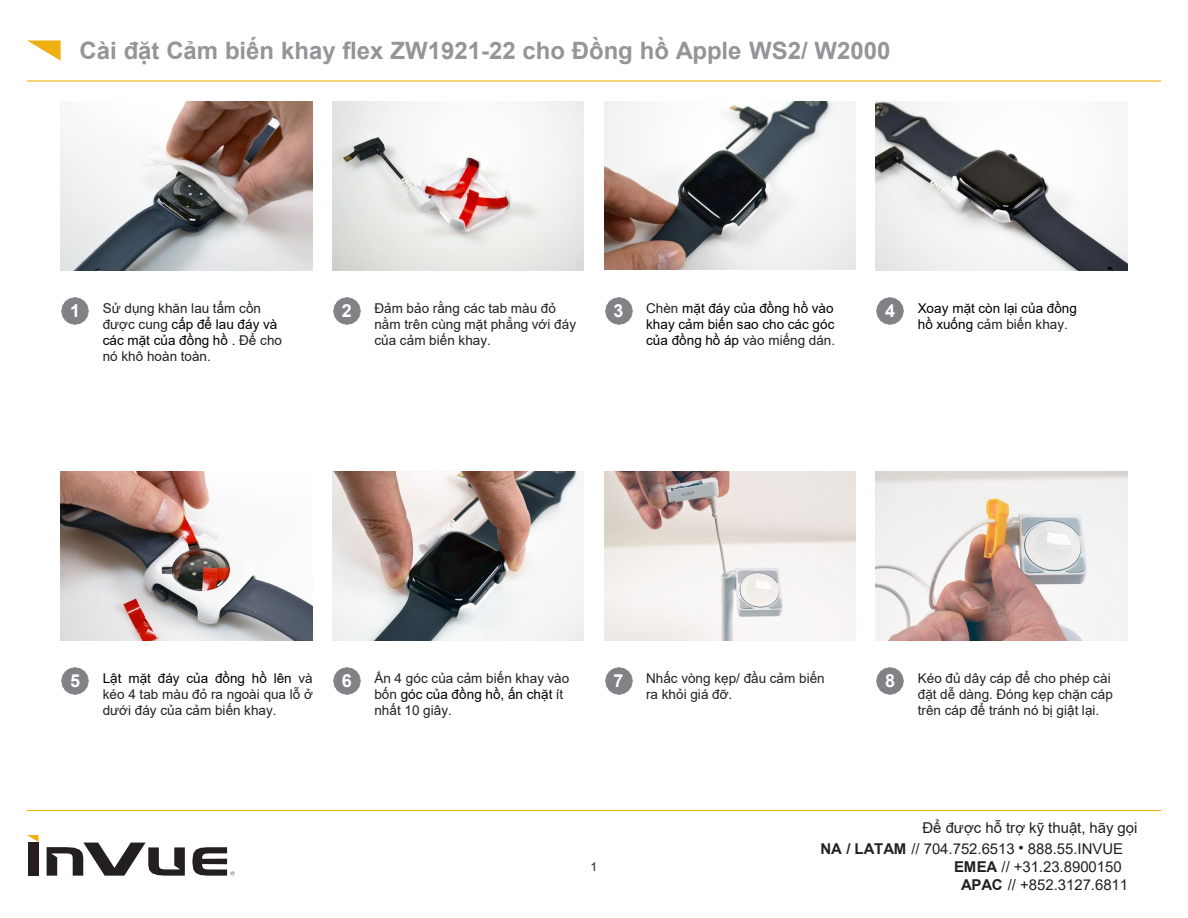
<style>
.page{position:relative;width:1188px;height:918px;background:#fff}
.page>*{position:absolute;margin:0;border:0;box-sizing:border-box;transform-origin:0 0}
.t1{font:700 24px "Arial";color:#939598}
.t2{font:700 18px "Arial";color:#fff}
.t3{font:15px "Arial";color:#231f20}
.t4{font:13.5px/16.2px "Arial";letter-spacing:.005em;color:#231f20}
.t5{font:13.5px/16.2px "Arial";letter-spacing:.005em;color:#000}
.t6{font:12px "Arial";color:#231f20}
.s1{color:#000}
.s2{color:#231f20}
.s3{font-weight:700}
</style>
<div class="page">
<div style="left:28px;top:843px;width:10px;height:33px;background:#231f20"></div>
<svg style="left:47px;top:843px;width:138px;height:33px"></svg>
<svg style="left:27px;top:835px;width:11px;height:7px"></svg>
<svg style="left:193px;top:847px;width:42px;height:29px"></svg>
<hr style="left:27px;top:80px;width:1134px;height:2px;background:#eeb111">
<svg style="left:27px;top:40px;width:34px;height:21px"></svg>
<hr style="left:27px;top:810px;width:1134px;height:1px;background:#eeb111">
<img style="left:62px;top:667px;width:27px;height:27px">
<img style="left:61px;top:472px;width:251px;height:168px">
<img style="left:877px;top:297px;width:27px;height:27px">
<img style="left:876px;top:102px;width:251px;height:168px">
<img style="left:62px;top:297px;width:27px;height:27px">
<img style="left:61px;top:102px;width:251px;height:168px">
<img style="left:333px;top:297px;width:27px;height:27px">
<img style="left:332px;top:102px;width:252px;height:168px">
<img style="left:605px;top:297px;width:27px;height:27px">
<img style="left:604px;top:102px;width:252px;height:167px">
<img style="left:333px;top:667px;width:27px;height:27px">
<img style="left:332px;top:472px;width:252px;height:168px">
<img style="left:605px;top:667px;width:27px;height:27px">
<img style="left:604px;top:472px;width:252px;height:168px">
<img style="left:877px;top:667px;width:27px;height:27px">
<img style="left:876px;top:472px;width:251px;height:168px">
<p class="t1" style="left:80px;top:34px;width:812px">Cài đặt Cảm biến khay flex ZW1921-22 cho Đồng hồ Apple WS2/ W2000</p>
<p class="t2" style="left:70px;top:298px;width:12px">1</p>
<p class="t4" style="left:103px;top:300px;width:181px">Sử dụng khăn lau tẩm cồn được cung <span class="s1">cấp để lau đáy và các mặt của đồng hồ .</span> Để cho nó khô hoàn toàn.</p>
<p class="t2" style="left:342px;top:298px;width:12px">2</p>
<p class="t4" style="left:374px;top:300px;width:203px">Đảm bảo rằng các tab màu đỏ nằm trên cùng mặt phẳng với đáy của cảm biến khay.</p>
<p class="t2" style="left:614px;top:298px;width:12px">3</p>
<p class="t5" style="left:646px;top:300px;width:191px"><span class="s2">Chèn</span> mặt đáy của đồng hồ vào khay cảm biến sao cho các góc của đồng hồ áp <span class="s2">vào miếng dán.</span></p>
<p class="t2" style="left:885px;top:298px;width:12px">4</p>
<p class="t5" style="left:918px;top:300px;width:161px">Xoay mặt còn lại của đồng hồ xuống <span class="s2">cảm biến khay.</span></p>
<p class="t2" style="left:70px;top:668px;width:12px">5</p>
<p class="t4" style="left:103px;top:670px;width:212px;text-align:justify"><span class="s1">Lật mặt đáy của đồng hồ lên</span> và kéo 4 tab màu đỏ ra ngoài qua lỗ ở dưới đáy của cảm biến khay.</p>
<p class="t2" style="left:342px;top:668px;width:12px">6</p>
<p class="t4" style="left:374px;top:670px;width:196px">Ấn 4 góc của cảm biến khay vào bốn <span class="s1">góc của đồng hồ, ấn chặt</span> ít nhất 10 giây.</p>
<p class="t2" style="left:614px;top:668px;width:12px">7</p>
<p class="t4" style="left:646px;top:670px;width:180px">Nhấc vòng kẹp/ đầu cảm biến ra khỏi giá đỡ.</p>
<p class="t2" style="left:885px;top:668px;width:12px">8</p>
<p class="t4" style="left:918px;top:670px;width:197px">Kéo đủ dây cáp để cho phép cài đặt dễ dàng. Đóng kẹp chặn cáp trên cáp để tránh nó bị giật lại.</p>
<p class="t6" style="left:591px;top:859px;width:8px">1</p>
<p class="t3" style="left:922px;top:818px;width:216px">Để được hỗ trợ kỹ thuật, hãy gọi</p>
<p class="t3" style="left:820px;top:839px;width:304px"><span class="s3">NA / LATAM</span> // 704.752.6513 • 888.55.INVUE</p>
<p class="t3" style="left:954px;top:857px;width:169px"><span class="s3">EMEA</span> // +31.23.8900150</p>
<p class="t3" style="left:961px;top:875px;width:169px"><span class="s3">APAC</span> // +852.3127.6811</p>
</div>
